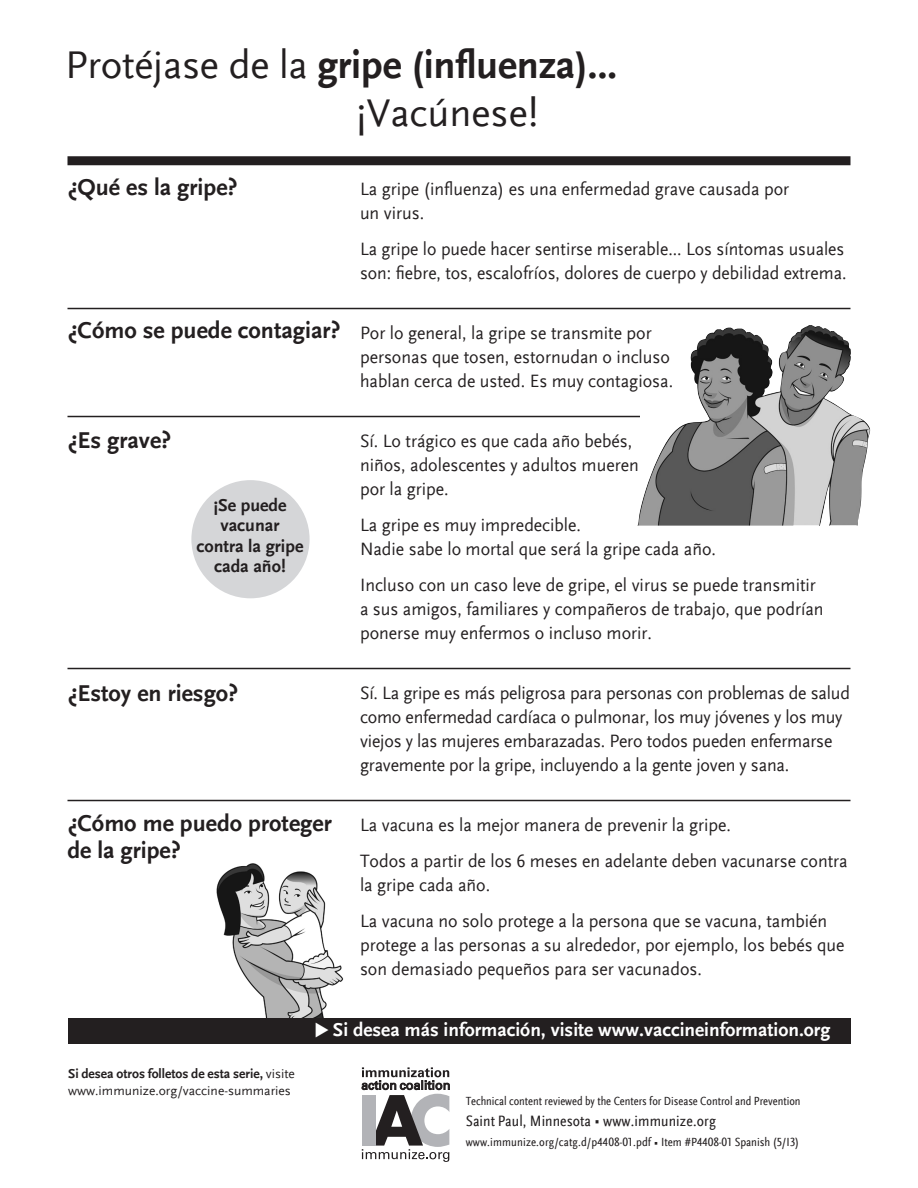
<style>
.page{position:relative;width:918px;height:1188px;background:#fff}
.page>*{position:absolute;margin:0;border:0;box-sizing:border-box;transform-origin:0 0}
.t1{font:700 40.5px "Scala Sans Offc";letter-spacing:-.005em;color:#231f20}
.t2{font:40.5px "Scala Sans Offc";color:#231f20}
.t3{font:700 24px/27px "Scala Sans Offc";color:#231f20}
.t4{font:700 19.5px "Scala Sans Offc";color:#fff}
.t5{font:18.75px/24px "Scala Sans Offc";color:#231f20;scale:.95 1}
.t6{font:18.75px/24px "Scala Sans Offc";color:#231f20;scale:.94 1}
.t7{font:700 18px/20.2px "Scala Sans Offc";color:#231f20;text-align:center}
.t8{font:condensed 15.75px "Scala Sans Offc";letter-spacing:.005em;color:#231f20}
.t9{font:13.5px/16.5px "Scala Sans Offc";color:#231f20}
.t10{font:condensed 12.3px "Scala Sans Offc";color:#231f20}
.s1{font-weight:400}
.s2{font-weight:700}
.s3{font-family:"Glypha LT Std";font-stretch:normal;font-size:9px}
.s4{font-family:"Glypha LT Std";font-stretch:normal;font-size:7.5px}
</style>
<div class="page">
<div style="left:68px;top:156px;width:782px;height:9px;background:#231f20"></div>
<hr style="left:68px;top:308px;width:782px;height:1px;background:#231f20">
<hr style="left:68px;top:416px;width:782px;height:1px;background:#231f20">
<hr style="left:68px;top:668px;width:782px;height:1px;background:#231f20">
<hr style="left:68px;top:800px;width:782px;height:1px;background:#231f20">
<img style="left:216px;top:863px;width:128px;height:155px">
<svg style="left:362px;top:1067px;width:87px;height:95px"></svg>
<div style="left:362px;top:1095px;width:14px;height:51px;background:#b2b3b7"></div>
<div style="left:68px;top:1018px;width:783px;height:25px;background:#231f20"></div>
<div style="left:191px;top:480px;width:119px;height:118px;background:#d5d6d8;border-radius:50%"></div>
<img style="left:637px;top:325px;width:234px;height:201px">
<p class="t1" style="left:65px;top:42px;width:554px"><span class="s1">Protéjase de la</span> gripe (influenza)...</p>
<p class="t2" style="left:356px;top:91px;width:184px">¡Vacúnese!</p>
<p class="t3" style="left:68px;top:174px;width:172px">¿Qué es la gripe?</p>
<p class="t5" style="left:360px;top:178px;width:453px">La gripe (influenza) es una enfermedad grave causada por un virus.</p>
<p class="t6" style="left:360px;top:238px;width:519px">La gripe lo puede hacer sentirse miserable... Los síntomas usuales son: fiebre, tos, escalofríos, dolores de cuerpo y debilidad extrema.</p>
<p class="t3" style="left:68px;top:317px;width:275px">¿Cómo se puede contagiar?</p>
<p class="t5" style="left:360px;top:322px;width:331px">Por lo general, la gripe se transmite por personas que tosen, estornudan o incluso hablan cerca de usted. Es muy contagiosa.</p>
<p class="t3" style="left:68px;top:427px;width:105px">¿Es grave?</p>
<p class="t7" style="left:197px;top:496px;width:108px">¡Se puede vacunar contra la gripe cada año!</p>
<p class="t5" style="left:360px;top:430px;width:295px">Sí. Lo trágico es que cada año bebés, niños, adolescentes y adultos mueren por la gripe.</p>
<p class="t5" style="left:360px;top:514px;width:376px">La gripe es muy impredecible.<br>Nadie sabe lo mortal que será la gripe cada año.</p>
<p class="t5" style="left:360px;top:574px;width:490px">Incluso con un caso leve de gripe, el virus se puede transmitir a sus amigos, familiares y compañeros de trabajo, que podrían ponerse muy enfermos o incluso morir.</p>
<p class="t3" style="left:68px;top:680px;width:172px">¿Estoy en riesgo?</p>
<p class="t5" style="left:360px;top:682px;width:517px">Sí. La gripe es más peligrosa para personas con problemas de salud como enfermedad cardíaca o pulmonar, los muy jóvenes y los muy viejos y las mujeres embarazadas. Pero todos pueden enfermarse gravemente por la gripe, incluyendo a la gente joven y sana.</p>
<p class="t3" style="left:67px;top:810px;width:266px">¿Cómo me puedo proteger de la gripe?</p>
<p class="t5" style="left:360px;top:814px;width:392px">La vacuna es la mejor manera de prevenir la gripe.</p>
<p class="t5" style="left:360px;top:850px;width:515px">Todos a partir de los 6 meses en adelante deben vacunarse contra la gripe cada año.</p>
<p class="t5" style="left:360px;top:910px;width:512px">La vacuna no solo protege a la persona que se vacuna, también protege a las personas a su alrededor, por ejemplo, los bebés que son demasiado pequeños para ser vacunados.</p>
<p class="t9" style="left:68px;top:1066px;width:228px"><span class="s2">Si desea otros folletos de esta serie,</span> visite www.immunize.org/vaccine-summaries</p>
<p class="t4" style="left:333px;top:1019px;width:499px">Si desea más información, visite www.vaccineinformation.org</p>
<p class="t10" style="left:466px;top:1095px;width:336px">Technical content reviewed by the Centers for Disease Control and Prevention</p>
<p class="t8" style="left:466px;top:1113px;width:252px">Saint Paul, Minnesota <span class="s3">•</span> www.immunize.org</p>
<p class="t10" style="left:466px;top:1135px;width:335px">www.immunize.org/catg.d/p4408-01.pdf <span class="s4">•</span> Item #P4408-01 Spanish (5/I3)</p>
</div>
